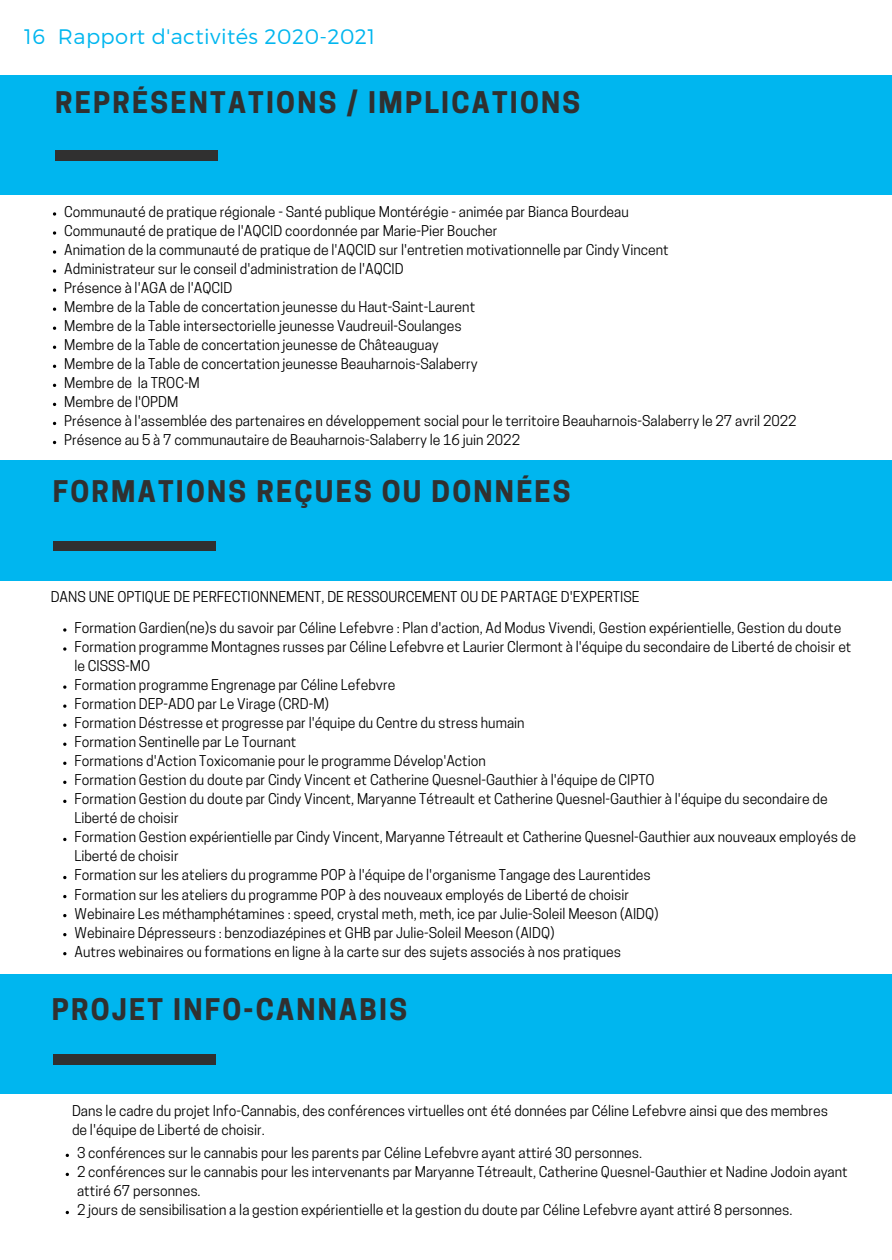
<style>
.page{position:relative;width:892px;height:1260px;background:#fff}
.page>*{position:absolute;margin:0;border:0;box-sizing:border-box;transform-origin:0 0}
.t1{font:700 28px "Cooper Hewitt";letter-spacing:.08em;color:#303030}
.t2{font:300 21px "Montserrat";letter-spacing:.02em;color:#00b6ef}
.t3{font:14px/19.1px "Cooper Hewitt";color:#000}
</style>
<div class="page">
<div style="left:0;top:75px;width:891px;height:120px;background:#00b6ef"></div>
<div style="left:55px;top:151px;width:162px;height:10px;background:#303030"></div>
<div style="left:0;top:461px;width:891px;height:119px;background:#00b6ef"></div>
<div style="left:53px;top:541px;width:162px;height:10px;background:#303030"></div>
<svg style="left:63px;top:628px;width:3px;height:4px"></svg>
<svg style="left:63px;top:647px;width:3px;height:4px"></svg>
<svg style="left:63px;top:685px;width:3px;height:4px"></svg>
<svg style="left:53px;top:212px;width:3px;height:4px"></svg>
<svg style="left:53px;top:231px;width:3px;height:4px"></svg>
<svg style="left:53px;top:250px;width:3px;height:4px"></svg>
<svg style="left:53px;top:269px;width:3px;height:4px"></svg>
<div style="left:0;top:974px;width:891px;height:120px;background:#00b6ef"></div>
<div style="left:53px;top:1055px;width:162px;height:10px;background:#303030"></div>
<h2 class="t2" style="left:24px;top:22px;width:352px">16 Rapport d'activités 2020-2021</h2>
<h1 class="t1" style="left:55px;top:92px;width:526px">REPRÉSENTATIONS / IMPLICATIONS</h1>
<p class="t3" style="left:64px;top:204px;width:733px">Communauté de pratique régionale - Santé publique Montérégie - animée par Bianca Bourdeau<br>Communauté de pratique de l'AQCID coordonnée par Marie-Pier Boucher<br>Animation de la communauté de pratique de l'AQCID sur l'entretien motivationnelle par Cindy Vincent<br>Administrateur sur le conseil d'administration de l'AQCID<br>Présence à l'AGA de l'AQCID<br>Membre de la Table de concertation jeunesse du Haut-Saint-Laurent<br>Membre de la Table intersectorielle jeunesse Vaudreuil-Soulanges<br>Membre de la Table de concertation jeunesse de Châteauguay<br>Membre de la Table de concertation jeunesse Beauharnois-Salaberry<br>Membre de la TROC-M<br>Membre de l'OPDM<br>Présence à l'assemblée des partenaires en développement social pour le territoire Beauharnois-Salaberry le 27 avril 2022<br>Présence au 5 à 7 communautaire de Beauharnois-Salaberry le 16 juin 2022</p>
<h1 class="t1" style="left:53px;top:481px;width:519px">FORMATIONS REÇUES OU DONNÉES</h1>
<p class="t3" style="left:51px;top:589px;width:590px">DANS UNE OPTIQUE DE PERFECTIONNEMENT, DE RESSOURCEMENT OU DE PARTAGE D'EXPERTISE</p>
<p class="t3" style="left:74px;top:620px;width:782px">Formation Gardien(ne)s du savoir par Céline Lefebvre : Plan d'action, Ad Modus Vivendi, Gestion expérientielle, Gestion du doute Formation programme Montagnes russes par Céline Lefebvre et Laurier Clermont à l'équipe du secondaire de Liberté de choisir et le CISSS-MO<br>Formation programme Engrenage par Céline Lefebvre<br>Formation DEP-ADO par Le Virage (CRD-M)<br>Formation Déstresse et progresse par l'équipe du Centre du stress humain<br>Formation Sentinelle par Le Tournant<br>Formations d'Action Toxicomanie pour le programme Dévelop'Action<br>Formation Gestion du doute par Cindy Vincent et Catherine Quesnel-Gauthier à l'équipe de CIPTO<br>Formation Gestion du doute par Cindy Vincent, Maryanne Tétreault et Catherine Quesnel-Gauthier à l'équipe du secondaire de Liberté de choisir<br>Formation Gestion expérientielle par Cindy Vincent, Maryanne Tétreault et Catherine Quesnel-Gauthier aux nouveaux employés de Liberté de choisir<br>Formation sur les ateliers du programme POP à l'équipe de l'organisme Tangage des Laurentides<br>Formation sur les ateliers du programme POP à des nouveaux employés de Liberté de choisir<br>Webinaire Les méthamphétamines : speed, crystal meth, meth, ice par Julie-Soleil Meeson (AIDQ)<br>Webinaire Dépresseurs : benzodiazépines et GHB par Julie-Soleil Meeson (AIDQ)<br>Autres webinaires ou formations en ligne à la carte sur des sujets associés à nos pratiques</p>
<h1 class="t1" style="left:52px;top:999px;width:357px">PROJET INFO-CANNABIS</h1>
<p class="t3" style="left:72px;top:1103px;width:757px">Dans le cadre du projet Info-Cannabis, des conférences virtuelles ont été données par Céline Lefebvre ainsi que des membres de l'équipe de Liberté de choisir.</p>
<p class="t3" style="left:77px;top:1145px;width:772px">3 conférences sur le cannabis pour les parents par Céline Lefebvre ayant attiré 30 personnes.<br>2 conférences sur le cannabis pour les intervenants par Maryanne Tétreault, Catherine Quesnel-Gauthier et Nadine Jodoin ayant attiré 67 personnes.<br>2 jours de sensibilisation a la gestion expérientielle et la gestion du doute par Céline Lefebvre ayant attiré 8 personnes.</p>
</div>
